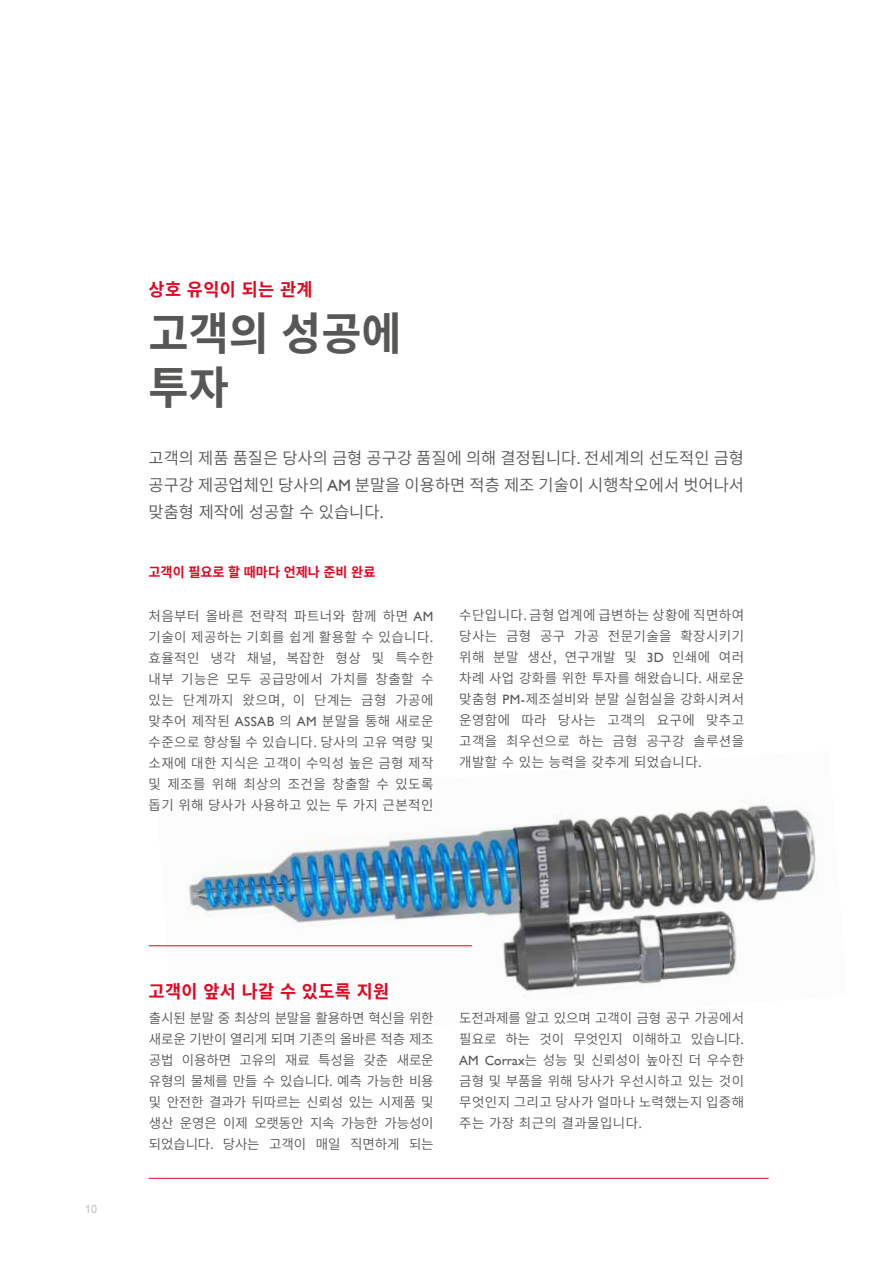
<style>
.page{position:relative;width:893px;height:1263px;background:#fff}
.page>*{position:absolute;margin:0;border:0;box-sizing:border-box;transform-origin:0 0}
.t1{font:700 45px/54px "Source Han Sans KR";color:#575756}
.t2{font:700 18px "Source Han Sans KR";letter-spacing:.025em;color:#e40521}
.t3{font:16.5px/27px "Source Han Sans KR";color:#575756;text-align:justify}
.t4{font:13.5px/21px "Source Han Sans KR";letter-spacing:.03em;color:#575756;text-align:justify}
.t5{font:700 13.5px "Source Han Sans KR";color:#e40521}
.t6{font:12px "Assab Gill";color:#c6c6c6}
.s1{font-family:"Assab Gill"}
</style>
<div class="page">
<hr style="left:149px;top:945px;width:323px;height:1px;background:#e40521">
<hr style="left:149px;top:1178px;width:620px;height:1px;background:#e40521">
<img style="left:156px;top:805px;width:660px;height:191px">
<h2 class="t2" style="left:149px;top:279px;width:166px">상호 유익이 되는 관계</h2>
<h1 class="t1" style="left:149px;top:307px;width:255px">고객의 성공에 투자</h1>
<p class="t3" style="left:149px;top:445px;width:597px">고객의 제품 품질은 당사의 금형 공구강 품질에 의해 결정됩니다. 전세계의 선도적인 금형 공구강 제공업체인 당사의 <span class="s1">AM</span> 분말을 이용하면 적층 제조 기술이 시행착오에서 벗어나서 맞춤형 제작에 성공할 수 있습니다.</p>
<p class="t5" style="left:149px;top:564px;width:228px">고객이 필요로 할 때마다 언제나 준비 완료</p>
<p class="t4" style="left:149px;top:606px;width:286px">처음부터 올바른 전략적 파트너와 함께 하면 <span class="s1">AM </span>기술이 제공하는 기회를 쉽게 활용할 수 있습니다. 효율적인 냉각 채널, 복잡한 형상 및 특수한 내부 기능은 모두 공급망에서 가치를 창출할 수 있는 단계까지 왔으며, 이 단계는 금형 가공에 맞추어 제작된 <span class="s1">ASSAB</span> 의 <span class="s1">AM</span> 분말을 통해 새로운 수준으로 향상될 수 있습니다. 당사의 고유 역량 및 소재에 대한 지식은 고객이 수익성 높은 금형 제작 및 제조를 위해 최상의 조건을 창출할 수 있도록 돕기 위해 당사가 사용하고 있는 두 가지 근본적인</p>
<p class="t4" style="left:459px;top:605px;width:286px">수단입니다. 금형 업계에 급변하는 상황에 직면하여 당사는 금형 공구 가공 전문기술을 확장시키기 위해 분말 생산, 연구개발 및 <span class="s1">3D</span> 인쇄에 여러 차례 사업 강화를 위한 투자를 해왔습니다. 새로운 맞춤형 <span class="s1">PM-</span>제조설비와 분말 실험실을 강화시켜서 운영함에 따라 당사는 고객의 요구에 맞추고 고객을 최우선으로 하는 금형 공구강 솔루션을 개발할 수 있는 능력을 갖추게 되었습니다.</p>
<p class="t6" style="left:85px;top:1202px;width:13px">10</p>
<h2 class="t2" style="left:149px;top:981px;width:242px">고객이 앞서 나갈 수 있도록 지원</h2>
<p class="t4" style="left:149px;top:1008px;width:286px">출시된 분말 중 최상의 분말을 활용하면 혁신을 위한 새로운 기반이 열리게 되며 기존의 올바른 적층 제조 공법 이용하면 고유의 재료 특성을 갖춘 새로운 유형의 물체를 만들 수 있습니다. 예측 가능한 비용 및 안전한 결과가 뒤따르는 신뢰성 있는 시제품 및 생산 운영은 이제 오랫동안 지속 가능한 가능성이 되었습니다. 당사는 고객이 매일 직면하게 되는</p>
<p class="t4" style="left:459px;top:1008px;width:286px">도전과제를 알고 있으며 고객이 금형 공구 가공에서 필요로 하는 것이 무엇인지 이해하고 있습니다.<br><span class="s1">AM Corrax</span>는 성능 및 신뢰성이 높아진 더 우수한 금형 및 부품을 위해 당사가 우선시하고 있는 것이 무엇인지 그리고 당사가 얼마나 노력했는지 입증해 주는 가장 최근의 결과물입니다.</p>
</div>
